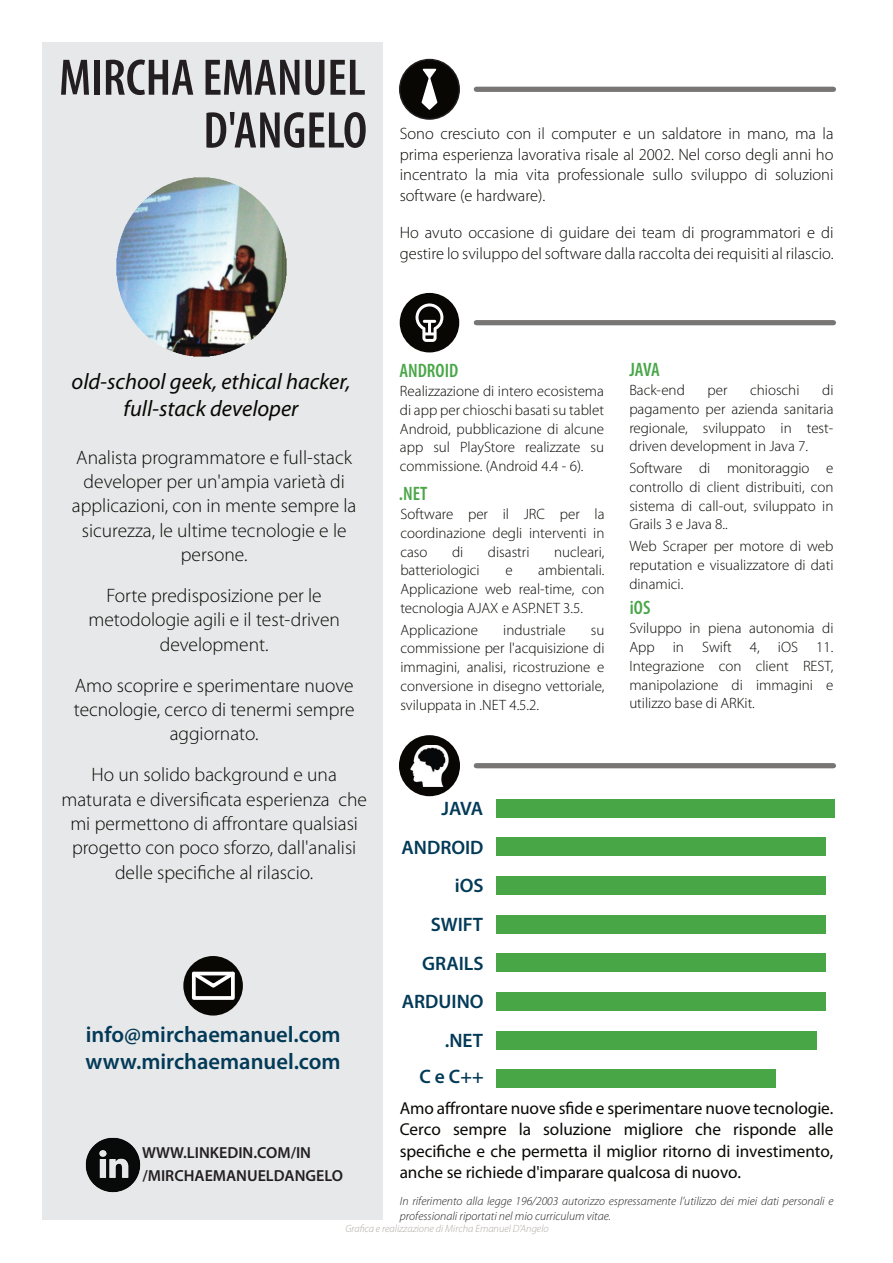
<style>
.page{position:relative;width:893px;height:1263px;background:#fff}
.page>*{position:absolute;margin:0;border:0;box-sizing:border-box;transform-origin:0 0}
.t1{font:600 condensed 51.9px "Myriad Pro";color:#231f20}
.t2{font:600 condensed 51.75px "Myriad Pro";color:#231f20}
.t3{font:italic 22.5px/27px "Myriad Pro";color:#080704;text-align:center}
.t4{font:600 22.5px/26.5px "Myriad Pro";color:#033a57}
.t5{font:300 19.5px/24.3px "Myriad Pro";color:#080704;text-align:center}
.t6{font:600 19.5px/38.7px "Myriad Pro";color:#033a57;text-align:right}
.t7{font:600 condensed 19.5px "Myriad Pro";color:#49a647}
.t8{font:17.25px/21.6px "Myriad Pro";letter-spacing:-.005em;color:#080704;text-align:justify}
.t9{font:300 16.5px/20.7px "Myriad Pro";color:#080704;text-align:justify}
.t10{font:600 16.05px/23.7px "Myriad Pro";color:#231f20}
.t11{font:300 15px/18.8px "Myriad Pro";color:#080704;text-align:justify}
.t12{font:italic 300 12px/15px "Myriad Pro";color:#231f20}
.t13{font:italic 300 10.5px "Myriad Pro";color:#ada8a1}
</style>
<div class="page">
<div style="left:43px;top:43px;width:340px;height:1177px;background:#e7e8e9"></div>
<div style="left:183px;top:956px;width:60px;height:59px;background:#080704;border-radius:50%"></div>
<div style="left:192px;top:972px;width:43px;height:28px;background:#080704;border:4px solid #fff"></div>
<svg style="left:189px;top:968px;width:49px;height:22px"></svg>
<img style="left:85px;top:1137px;width:56px;height:56px">
<img style="left:117px;top:178px;width:170px;height:178px">
<div style="left:400px;top:60px;width:59px;height:59px;background:#080704;border-radius:50%"></div>
<svg style="left:421px;top:68px;width:17px;height:42px"></svg>
<div style="left:399px;top:59px;width:61px;height:61px;border:1px solid #231f20;border-radius:50%"></div>
<div style="left:476px;top:87px;width:357px;height:5px;background:#787675"></div>
<div style="left:400px;top:293px;width:59px;height:59px;background:#080704;border-radius:50%"></div>
<svg style="left:416px;top:303px;width:27px;height:39px"></svg>
<div style="left:476px;top:320px;width:357px;height:5px;background:#787675"></div>
<div style="left:399px;top:735px;width:61px;height:61px;background:#080704;border:2px solid #080704;border-radius:50%"></div>
<img style="left:411px;top:745px;width:37px;height:41px">
<div style="left:496px;top:799px;width:338px;height:19px;background:#49a647"></div>
<div style="left:496px;top:838px;width:329px;height:18px;background:#49a647"></div>
<div style="left:496px;top:1031px;width:320px;height:18px;background:#49a647"></div>
<div style="left:496px;top:992px;width:329px;height:19px;background:#49a647"></div>
<div style="left:496px;top:1069px;width:279px;height:19px;background:#49a647"></div>
<div style="left:496px;top:953px;width:329px;height:19px;background:#49a647"></div>
<div style="left:496px;top:915px;width:329px;height:19px;background:#49a647"></div>
<div style="left:496px;top:876px;width:329px;height:19px;background:#49a647"></div>
<div style="left:476px;top:763px;width:357px;height:5px;background:#787675"></div>
<h2 class="t2" style="left:59px;top:56px;width:308px">MIRCHA EMANUEL</h2>
<h1 class="t1" style="left:203px;top:109px;width:165px">D'ANGELO</h1>
<p class="t9" style="left:400px;top:125px;width:435px">Sono cresciuto con il computer e un saldatore in mano, ma la prima esperienza lavorativa risale al 2002. Nel corso degli anni ho incentrato la mia vita professionale sullo sviluppo di soluzioni software (e hardware).</p>
<p class="t9" style="left:400px;top:224px;width:435px">Ho avuto occasione di guidare dei team di programmatori e di gestire lo sviluppo del software dalla raccolta dei requisiti al rilascio.</p>
<h3 class="t3" style="left:72px;top:370px;width:280px">old-school geek, ethical hacker, full-stack developer</h3>
<h3 class="t5" style="left:72px;top:447px;width:286px">Analista programmatore e full-stack developer per un'ampia varietà di applicazioni, con in mente sempre la sicurezza, le ultime tecnologie e le persone.</h3>
<h3 class="t5" style="left:88px;top:585px;width:253px">Forte predisposizione per le metodologie agili e il test-driven development.</h3>
<h3 class="t5" style="left:74px;top:675px;width:282px">Amo scoprire e sperimentare nuove tecnologie, cerco di tenermi sempre aggiornato.</h3>
<h3 class="t5" style="left:61px;top:764px;width:307px">Ho un solido background e una maturata e diversificata esperienza che mi permettono di affrontare qualsiasi progetto con poco sforzo, dall'analisi delle specifiche al rilascio.</h3>
<h3 class="t4" style="left:86px;top:1023px;width:257px">info@mirchaemanuel.com www.mirchaemanuel.com</h3>
<h3 class="t7" style="left:399px;top:362px;width:60px">ANDROID</h3>
<p class="t11" style="left:400px;top:383px;width:206px">Realizzazione di intero ecosistema di app per chioschi basati su tablet Android, pubblicazione di alcune app sul PlayStore realizzate su commissione. (Android 4.4 - 6).</p>
<h3 class="t7" style="left:399px;top:485px;width:30px">.NET</h3>
<p class="t11" style="left:400px;top:506px;width:206px">Software per il JRC per la coordinazione degli interventi in caso</p>
<p class="t11" style="left:452px;top:543px;width:13px">di</p>
<p class="t11" style="left:488px;top:543px;width:43px">disastri</p>
<p class="t11" style="left:554px;top:543px;width:52px">nucleari,</p>
<p class="t11" style="left:400px;top:562px;width:81px">batteriologici</p>
<p class="t11" style="left:505px;top:562px;width:9px">e</p>
<p class="t11" style="left:400px;top:562px;width:206px;text-indent:138px">ambientali.<br>Applicazione web real-time, con tecnologia AJAX e ASP.NET 3.5.</p>
<p class="t11" style="left:400px;top:621px;width:79px">Applicazione</p>
<p class="t11" style="left:503px;top:621px;width:64px">industriale</p>
<p class="t11" style="left:400px;top:621px;width:206px;text-indent:191px">su commissione per l'acquisizione di immagini, analisi, ricostruzione e conversione in disegno vettoriale, sviluppata in .NET 4.5.2.</p>
<h3 class="t7" style="left:629px;top:361px;width:32px">JAVA</h3>
<p class="t11" style="left:629px;top:382px;width:206px;text-indent:193px">di pagamento per azienda sanitaria regionale, sviluppato in test&shy;driven development in Java 7.</p>
<p class="t11" style="left:629px;top:460px;width:206px">Software di monitoraggio e controllo di client distribuiti, con sistema di call-out, sviluppato in Grails 3 e Java 8..</p>
<p class="t11" style="left:629px;top:538px;width:206px">Web Scraper per motore di web reputation e visualizzatore di dati dinamici.</p>
<p class="t11" style="left:629px;top:382px;width:57px">Back-end</p>
<p class="t11" style="left:707px;top:382px;width:21px">per</p>
<p class="t11" style="left:750px;top:382px;width:51px">chioschi</p>
<h3 class="t7" style="left:630px;top:599px;width:22px">iOS</h3>
<p class="t11" style="left:629px;top:620px;width:206px">Sviluppo in piena autonomia di App in Swift 4, iOS 11.<br>Integrazione con client REST, manipolazione di immagini e utilizzo base di ARKit.</p>
<h3 class="t6" style="left:401px;top:790px;width:84px">JAVA<br>ANDROID</h3>
<h3 class="t6" style="left:455px;top:868px;width:30px">iOS</h3>
<h3 class="t6" style="left:431px;top:907px;width:54px">SWIFT</h3>
<h3 class="t6" style="left:422px;top:945px;width:63px">GRAILS</h3>
<h3 class="t6" style="left:402px;top:984px;width:83px">ARDUINO</h3>
<h3 class="t6" style="left:445px;top:1022px;width:40px">.NET</h3>
<h3 class="t6" style="left:419px;top:1059px;width:66px">CeC++</h3>
<p class="t8" style="left:400px;top:1098px;width:435px">Amo affrontare nuove sfide e sperimentare nuove tecnologie.<br>Cerco sempre la soluzione migliore che risponde alle specifiche e che permetta il miglior ritorno di investimento, anche se richiede d'imparare qualcosa di nuovo.</p>
<p class="t12" style="left:400px;top:1194px;width:435px">In riferimento alla legge 196/2003 autorizzo espressamente l’utilizzo dei miei dati personali e professionali riportati nel mio curriculum vitae.</p>
<p class="t13" style="left:345px;top:1224px;width:205px">Grafica e realizzazione di Mircha Emanuel D'Angelo</p>
<p class="t10" style="left:142px;top:1142px;width:202px">WWW.LINKEDIN.COM/IN /MIRCHAEMANUELDANGELO</p>
</div>
